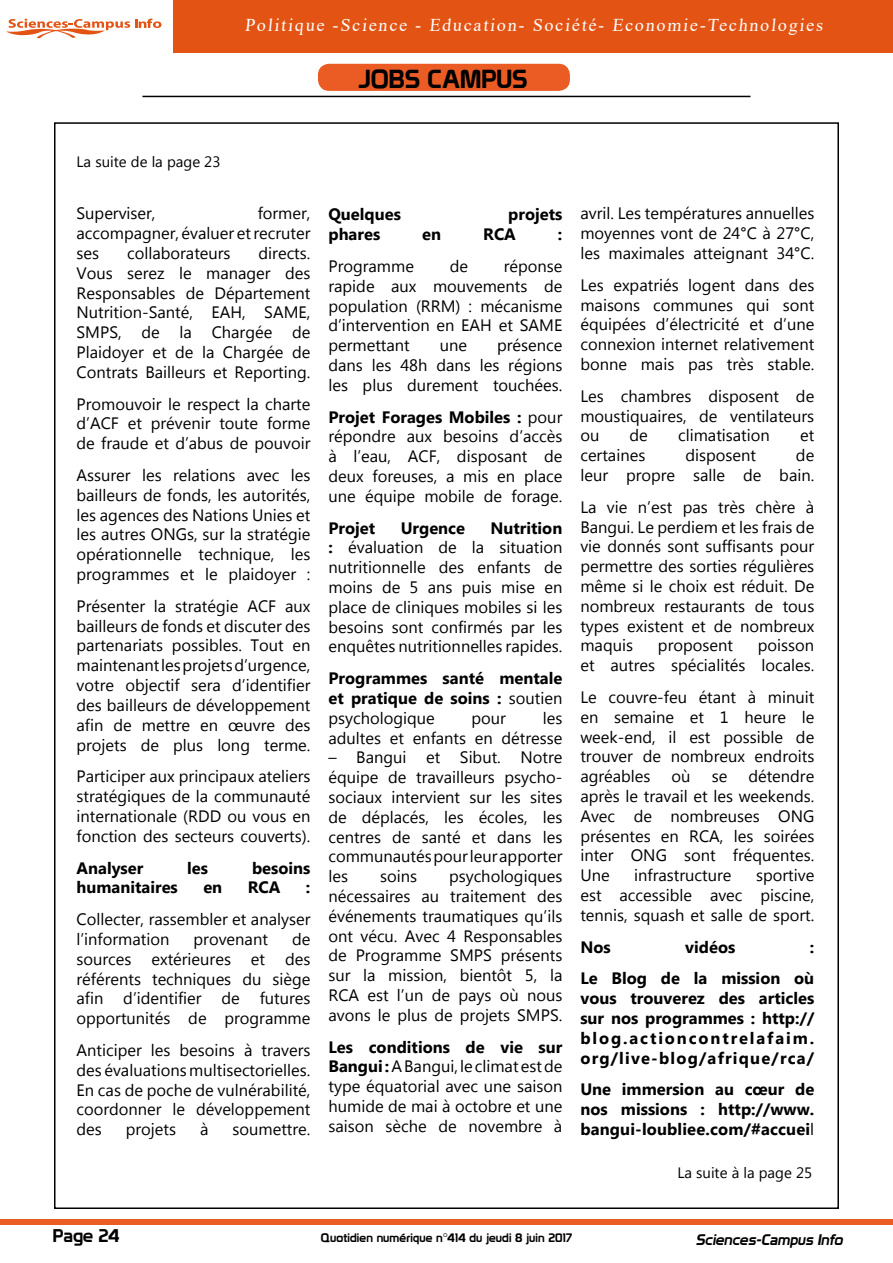
<style>
.page{position:relative;width:893px;height:1263px;background:#fff}
.page>*{position:absolute;margin:0;border:0;box-sizing:border-box;transform-origin:0 0}
.t1{font:25.5px "Prototype";color:#000}
.t2{font:18px "Times New Roman";color:#fff}
.t3{font:18px "Prototype";color:#000}
.t4{font:16.5px/19.8px "Myanmar Text";color:#000;text-align:justify}
.t5{font:700 16.5px/19.8px "Myanmar Text";color:#000;text-align:justify}
.t6{font:15px "Myanmar Text";color:#000}
.t7{font:italic 15px "Prototype";color:#000}
.t8{font:12px "Prototype";letter-spacing:.01em;color:#000}
.s1{font-weight:700}
.s2{font-weight:400}
</style>
<div class="page">
<div style="left:1px;top:1219px;width:892px;height:6px;background:#ea5c24"></div>
<hr style="left:142px;top:96px;width:608px;height:1px;background:#000">
<div style="left:319px;top:65px;width:250px;height:25px;background:#ea5c24;border-radius:11px"></div>
<div style="left:318px;top:64px;width:252px;height:27px;border:2px solid #ea5c24;border-radius:11px"></div>
<svg style="left:6px;top:19px;width:155px;height:19px"></svg>
<div style="left:173px;top:0;width:720px;height:53px;background:#e35414"></div>
<p class="t2" style="left:245px;top:12px;width:582px">Politique -Science - Education- Société- Economie-Technologies</p>
<h1 class="t1" style="left:359px;top:63px;width:170px">JOBS CAMPUS</h1>
<p class="t6" style="left:77px;top:153px;width:145px">La suite de la page 23</p>
<p class="t4" style="left:77px;top:204px;width:235px;text-indent:181px">former, accompagner, évaluer et recruter ses</p>
<p class="t4" style="left:77px;top:204px;width:81px">Superviser,</p>
<p class="t4" style="left:77px;top:243px;width:235px;text-indent:182px">directs.<br>Vous serez le manager des Responsables de Département Nutrition-Santé, EAH, SAME, SMPS, de la Chargée de Plaidoyer et de la Chargée de Contrats Bailleurs et Reporting.</p>
<p class="t4" style="left:77px;top:394px;width:235px">Promouvoir le respect la charte d’ACF et prévenir toute forme de fraude et d’abus de pouvoir</p>
<p class="t4" style="left:77px;top:465px;width:235px">Assurer les relations avec les bailleurs de fonds, les autorités, les agences des Nations Unies et les autres ONGs, sur la stratégie opérationnelle technique, les programmes et le plaidoyer :</p>
<p class="t4" style="left:77px;top:596px;width:235px">Présenter la stratégie ACF aux bailleurs de fonds et discuter des partenariats possibles. Tout en maintenant les projets d’urgence, votre objectif sera d’identifier des bailleurs de développement afin de mettre en œuvre des projets de plus long terme.</p>
<p class="t4" style="left:77px;top:767px;width:235px">Participer aux principaux ateliers stratégiques de la communauté internationale (RDD ou vous en fonction des secteurs couverts).</p>
<p class="t5" style="left:77px;top:858px;width:68px">Analyser</p>
<p class="t5" style="left:187px;top:858px;width:22px">les</p>
<p class="t5" style="left:252px;top:858px;width:60px">besoins</p>
<p class="t5" style="left:77px;top:878px;width:103px">humanitaires</p>
<p class="t5" style="left:203px;top:878px;width:20px">en</p>
<p class="t5" style="left:248px;top:878px;width:34px">RCA</p>
<p class="t5" style="left:306px;top:878px;width:6px">:</p>
<p class="t4" style="left:77px;top:909px;width:235px">Collecter, rassembler et analyser l’information</p>
<p class="t4" style="left:127px;top:243px;width:105px">collaborateurs</p>
<p class="t4" style="left:77px;top:929px;width:235px;text-indent:216px">de sources extérieures et des référents techniques du siège afin d’identifier de futures opportunités de programme</p>
<p class="t4" style="left:77px;top:1040px;width:235px">Anticiper les besoins à travers des évaluations multisectorielles.<br>En cas de poche de vulnérabilité, coordonner le développement des</p>
<p class="t4" style="left:194px;top:929px;width:76px">provenant</p>
<p class="t4" style="left:126px;top:1119px;width:52px">projets</p>
<p class="t4" style="left:200px;top:1119px;width:10px">à</p>
<p class="t4" style="left:232px;top:1119px;width:79px">soumettre.</p>
<p class="t5" style="left:328px;top:205px;width:74px">Quelques</p>
<p class="t5" style="left:508px;top:205px;width:56px">projets</p>
<p class="t5" style="left:328px;top:225px;width:53px">phares</p>
<p class="t5" style="left:422px;top:225px;width:20px">en</p>
<p class="t5" style="left:483px;top:225px;width:34px">RCA</p>
<p class="t5" style="left:558px;top:225px;width:6px">:</p>
<p class="t4" style="left:328px;top:256px;width:87px">Programme</p>
<p class="t4" style="left:450px;top:256px;width:20px">de</p>
<p class="t4" style="left:328px;top:256px;width:235px;text-indent:175px">réponse rapide aux mouvements de population (RRM) : mécanisme d’intervention en EAH et SAME permettant</p>
<p class="t4" style="left:328px;top:336px;width:235px;text-indent:169px">présence dans les 48h dans les régions les plus durement touchées.</p>
<p class="t4" style="left:328px;top:407px;width:235px"><span class="s1">Projet Forages Mobiles :</span> pour répondre aux besoins d’accès à l’eau, ACF, disposant de deux foreuses, a mis en place une équipe mobile de forage.</p>
<p class="t5" style="left:328px;top:518px;width:48px">Projet</p>
<p class="t5" style="left:401px;top:518px;width:66px">Urgence</p>
<p class="t4" style="left:440px;top:336px;width:29px">une</p>
<p class="t4" style="left:328px;top:518px;width:235px;text-indent:162px"><span class="s1">Nutrition :</span> évaluation de la situation nutritionnelle des enfants de moins de 5 ans puis mise en place de cliniques mobiles si les besoins sont confirmés par les enquêtes nutritionnelles rapides.</p>
<p class="t5" style="left:328px;top:669px;width:235px">Programmes santé mentale et pratique de soins : <span class="s2">soutien psychologique</span></p>
<p class="t4" style="left:328px;top:708px;width:235px;text-align:right">les<br>adultes et enfants en détresse</p>
<p class="t4" style="left:328px;top:748px;width:235px">– Bangui et Sibut. Notre équipe de travailleurs psycho&shy;sociaux intervient sur les sites de déplacés, les écoles, les centres de santé et dans les communautés pour leur apporter les</p>
<p class="t4" style="left:472px;top:708px;width:36px">pour</p>
<p class="t4" style="left:328px;top:867px;width:235px;text-indent:121px">psychologiques nécessaires au traitement des événements traumatiques qu’ils ont vécu. Avec 4 Responsables de Programme SMPS présents sur la mission, bientôt 5, la RCA est l’un de pays où nous avons le plus de projets SMPS.</p>
<p class="t4" style="left:328px;top:1037px;width:235px"><span class="s1">Les conditions de vie sur Bangui :</span> A Bangui, le climat est de type équatorial avec une saison humide de mai à octobre et une saison sèche de novembre à</p>
<p class="t4" style="left:380px;top:867px;width:38px">soins</p>
<p class="t4" style="left:580px;top:204px;width:235px">avril. Les températures annuelles moyennes vont de 24°C à 27°C, les maximales atteignant 34°C.</p>
<p class="t4" style="left:580px;top:275px;width:235px">Les expatriés logent dans des maisons communes qui sont équipées d’électricité et d’une connexion internet relativement bonne mais pas très stable.</p>
<p class="t4" style="left:580px;top:386px;width:235px">Les chambres disposent de moustiquaires, de ventilateurs ou</p>
<p class="t4" style="left:630px;top:426px;width:20px">de</p>
<p class="t4" style="left:678px;top:426px;width:93px">climatisation</p>
<p class="t4" style="left:800px;top:426px;width:16px">et</p>
<p class="t4" style="left:580px;top:446px;width:66px">certaines</p>
<p class="t4" style="left:685px;top:446px;width:72px">disposent</p>
<p class="t4" style="left:580px;top:446px;width:235px;text-align:right">de<br>leur propre salle de bain.</p>
<p class="t4" style="left:580px;top:497px;width:235px">La vie n’est pas très chère à Bangui. Le perdiem et les frais de vie donnés sont suffisants pour permettre des sorties régulières même si le choix est réduit. De nombreux restaurants de tous types existent et de nombreux maquis</p>
<p class="t4" style="left:580px;top:636px;width:235px;text-align:right">poisson<br>et autres spécialités locales.</p>
<p class="t4" style="left:580px;top:687px;width:235px">Le couvre-feu étant à minuit en semaine et 1 heure le week-end, il est possible de trouver de nombreux endroits agréables</p>
<p class="t4" style="left:658px;top:636px;width:77px">proposent</p>
<p class="t4" style="left:580px;top:767px;width:235px;text-indent:168px">détendre après le travail et les weekends.<br>Avec de nombreuses ONG présentes en RCA, les soirées inter ONG sont fréquentes.<br>Une</p>
<p class="t4" style="left:672px;top:767px;width:21px">où</p>
<p class="t4" style="left:712px;top:767px;width:17px">se</p>
<p class="t4" style="left:634px;top:866px;width:99px">infrastructure</p>
<p class="t4" style="left:580px;top:866px;width:235px;text-indent:176px">sportive est accessible avec piscine, tennis, squash et salle de sport.</p>
<p class="t5" style="left:580px;top:937px;width:32px">Nos</p>
<p class="t5" style="left:685px;top:937px;width:52px">vidéos</p>
<p class="t5" style="left:580px;top:931px;width:235px;line-height:31.8px;text-align:right">:<br>Le Blog de la mission où</p>
<p class="t5" style="left:580px;top:989px;width:235px">vous trouverez des articles sur nos programmes : http:// blog.actioncontrelafaim. org/live-blog/afrique/rca/</p>
<p class="t5" style="left:580px;top:1080px;width:235px">Une immersion au cœur de nos missions : http://www. bangui-loubliee.com/#accuei<span class="s2">l</span></p>
<p class="t6" style="left:677px;top:1164px;width:136px">La suite à la page 25</p>
<p class="t3" style="left:53px;top:1225px;width:68px">Page 24</p>
<p class="t8" style="left:321px;top:1230px;width:253px">Quotidien numérique n°414 du jeudi 8 juin 2017</p>
<p class="t7" style="left:696px;top:1231px;width:152px">Sciences-Campus Info</p>
</div>
